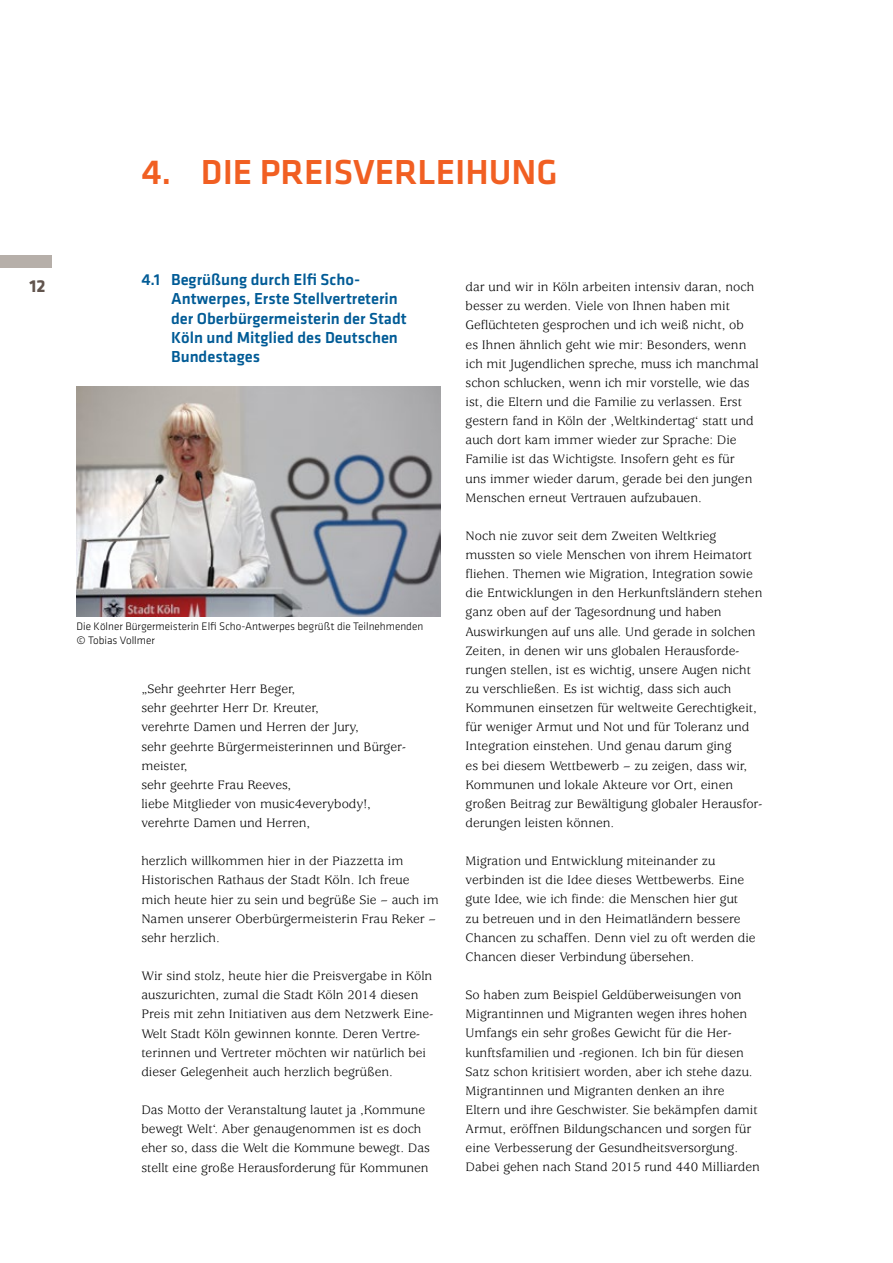
<style>
.page{position:relative;width:893px;height:1263px;background:#fff}
.page>*{position:absolute;margin:0;border:0;box-sizing:border-box;transform-origin:0 0}
.t1{font:500 36px "Klavika Basic";color:#f15f22}
.t2{font:700 18px "Klavika Basic";color:#61544d}
.t3{font:500 16.5px/19.2px "Klavika Basic";color:#005b96}
.Normal_ohne{font:13.5px/19.2px "Usherwood Std";color:#000}
.t4{font:300 11.25px/14.9px "Klavika Basic";color:#000}
</style>
<div class="page">
<div style="left:0;top:255px;width:51px;height:13px;background:#b6afa9"></div>
<img style="left:77px;top:387px;width:364px;height:230px">
<h1 class="t1" style="left:141px;top:148px;width:418px">4. DIE PREISVERLEIHUNG</h1>
<h2 class="t2" style="left:29px;top:273px;width:18px">12</h2>
<h2 class="t3" style="left:171px;top:270px;width:237px;text-indent:-30px">4.1 Begrüßung durch Elfi Scho-<br>Antwerpes, Erste Stellvertreterin der Oberbürgermeisterin der Stadt<br>Köln und Mitglied des Deutschen<br>Bundestages</h2>
<p class="t4" style="left:77px;top:618px;width:348px">Die Kölner Bürgermeisterin Elfi Scho-Antwerpes begrüßt die Teilnehmenden © Tobias Vollmer</p>
<p class="Normal_ohne" style="left:141px;top:680px;width:156px">„Sehr geehrter Herr Beger,</p>
<p class="Normal_ohne" style="left:141px;top:699px;width:179px">sehr geehrter Herr Dr. Kreuter,</p>
<p class="Normal_ohne" style="left:141px;top:718px;width:219px">verehrte Damen und Herren der Jury,</p>
<p class="Normal_ohne" style="left:141px;top:737px;width:266px">sehr geehrte Bürgermeisterinnen und Bürger&shy;meister,<br>sehr geehrte Frau Reeves,</p>
<p class="Normal_ohne" style="left:141px;top:795px;width:231px">liebe Mitglieder von music4everybody!,</p>
<p class="Normal_ohne" style="left:141px;top:814px;width:170px">verehrte Damen und Herren,</p>
<p class="Normal_ohne" style="left:141px;top:852px;width:299px">herzlich willkommen hier in der Piazzetta im Historischen Rathaus der Stadt Köln. Ich freue mich heute hier zu sein und begrüße Sie – auch im Namen unserer Oberbürgermeisterin Frau Reker – sehr herzlich.</p>
<p class="Normal_ohne" style="left:141px;top:967px;width:293px">Wir sind stolz, heute hier die Preisvergabe in Köln auszurichten, zumal die Stadt Köln 2014 diesen Preis mit zehn Initiativen aus dem Netzwerk Eine-Welt Stadt Köln gewinnen konnte. Deren Vertre&shy;terinnen und Vertreter möchten wir natürlich bei dieser Gelegenheit auch herzlich begrüßen.</p>
<p class="Normal_ohne" style="left:141px;top:1101px;width:290px">Das Motto der Veranstaltung lautet ja ‚Kommune bewegt Welt‘. Aber genaugenommen ist es doch eher so, dass die Welt die Kommune bewegt. Das stellt eine große Herausforderung für Kommunen</p>
<p class="Normal_ohne" style="left:466px;top:278px;width:295px">dar und wir in Köln arbeiten intensiv daran, noch besser zu werden. Viele von Ihnen haben mit Geflüchteten gesprochen und ich weiß nicht, ob es Ihnen ähnlich geht wie mir: Besonders, wenn ich mit Jugendlichen spreche, muss ich manchmal schon schlucken, wenn ich mir vorstelle, wie das ist, die Eltern und die Familie zu verlassen. Erst gestern fand in Köln der ‚Weltkindertag‘ statt und auch dort kam immer wieder zur Sprache: Die Familie ist das Wichtigste. Insofern geht es für uns immer wieder darum, gerade bei den jungen Menschen erneut Vertrauen aufzubauen.</p>
<p class="Normal_ohne" style="left:466px;top:527px;width:298px">Noch nie zuvor seit dem Zweiten Weltkrieg mussten so viele Menschen von ihrem Heimatort fliehen. Themen wie Migration, Integration sowie die Entwicklungen in den Herkunftsländern stehen ganz oben auf der Tagesordnung und haben Auswirkungen auf uns alle. Und gerade in solchen Zeiten, in denen wir uns globalen Herausforde&shy;rungen stellen, ist es wichtig, unsere Augen nicht zu verschließen. Es ist wichtig, dass sich auch Kommunen einsetzen für weltweite Gerechtigkeit, für weniger Armut und Not und für Toleranz und Integration einstehen. Und genau darum ging<br>es bei diesem Wettbewerb – zu zeigen, dass wir, Kommunen und lokale Akteure vor Ort, einen großen Beitrag zur Bewältigung globaler Herausfor&shy;derungen leisten können.</p>
<p class="Normal_ohne" style="left:466px;top:852px;width:292px">Migration und Entwicklung miteinander zu verbinden ist die Idee dieses Wettbewerbs. Eine gute Idee, wie ich finde: die Menschen hier gut<br>zu betreuen und in den Heimatländern bessere Chancen zu schaffen. Denn viel zu oft werden die Chancen dieser Verbindung übersehen.</p>
<p class="Normal_ohne" style="left:466px;top:986px;width:296px">So haben zum Beispiel Geldüberweisungen von Migrantinnen und Migranten wegen ihres hohen Umfangs ein sehr großes Gewicht für die Her&shy;kunftsfamilien und -regionen. Ich bin für diesen Satz schon kritisiert worden, aber ich stehe dazu.<br>Migrantinnen und Migranten denken an ihre Eltern und ihre Geschwister. Sie bekämpfen damit Armut, eröffnen Bildungschancen und sorgen für eine Verbesserung der Gesundheitsversorgung.<br>Dabei gehen nach Stand 2015 rund 440 Milliarden</p>
</div>
